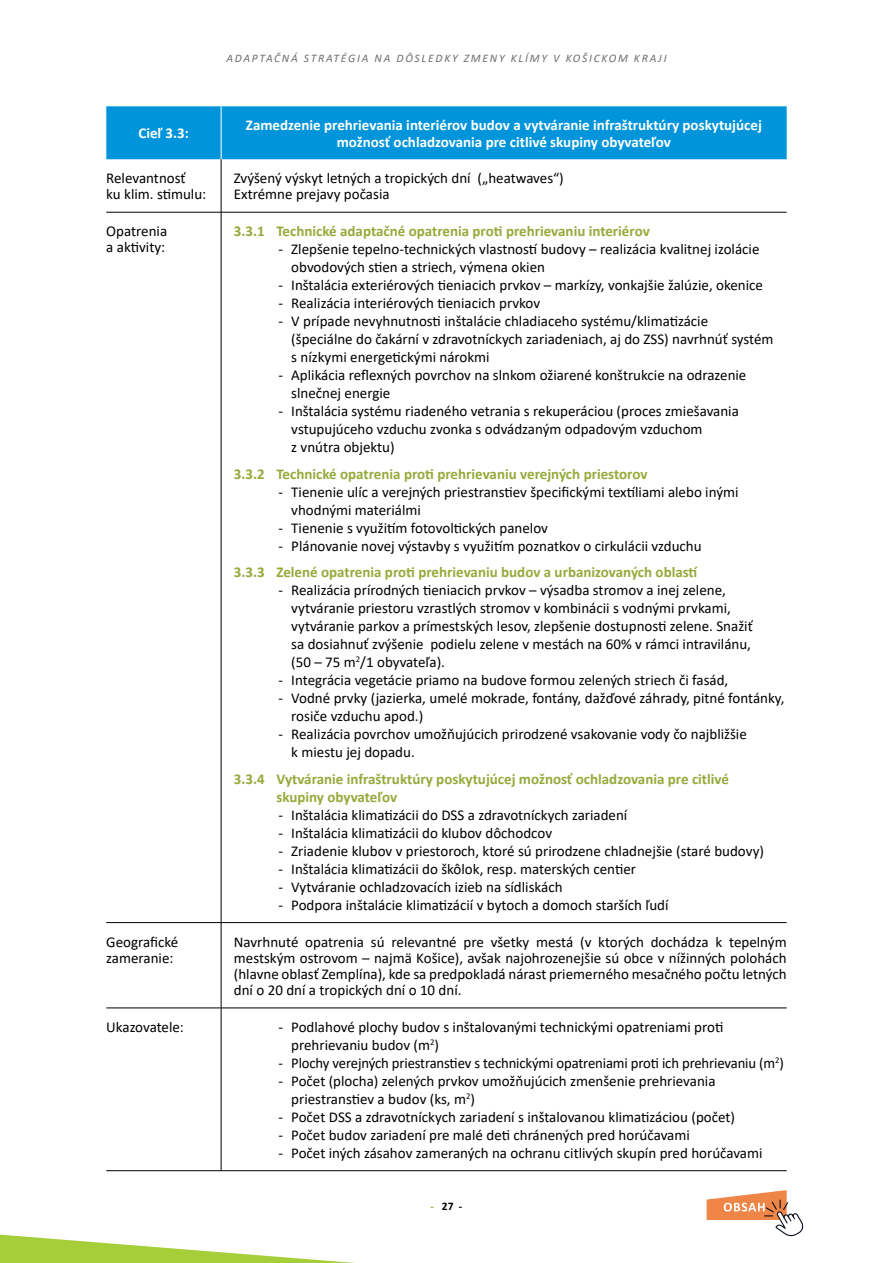
<style>
.page{position:relative;width:893px;height:1263px;background:#fff}
.page>*{position:absolute;margin:0;border:0;box-sizing:border-box;transform-origin:0 0}
.t1{font:15px/18px "Calibri";color:#000}
.t2{font:700 15px/18px "Calibri";color:#95aa3b}
.t3{font:700 15px/16.2px "Calibri";color:#fff;text-align:center}
.t4{font:italic 11.55px "Calibri";letter-spacing:.15em;color:#6d6e71}
.t5{font:700 11.55px "Calibri";color:#000}
.s1{color:#95aa3b}
</style>
<div class="page">
<svg style="left:0;top:1234px;width:355px;height:29px"></svg>
<svg style="left:707px;top:1190px;width:97px;height:46px"></svg>
<div style="left:106px;top:106px;width:681px;height:53px;background:#0095da"></div>
<hr style="left:221px;top:159px;width:1px;height:53px;background:#000">
<hr style="left:106px;top:212px;width:115px;height:1px;background:#000">
<hr style="left:221px;top:212px;width:566px;height:1px;background:#000">
<hr style="left:221px;top:212px;width:1px;height:710px;background:#000">
<hr style="left:106px;top:922px;width:115px;height:1px;background:#000">
<hr style="left:221px;top:922px;width:566px;height:1px;background:#000">
<hr style="left:221px;top:923px;width:1px;height:85px;background:#000">
<hr style="left:106px;top:1008px;width:115px;height:1px;background:#000">
<hr style="left:221px;top:1008px;width:566px;height:1px;background:#000">
<hr style="left:221px;top:1008px;width:1px;height:162px;background:#000">
<hr style="left:106px;top:1170px;width:115px;height:1px;background:#000">
<hr style="left:221px;top:1170px;width:566px;height:1px;background:#000">
<hr style="left:221px;top:106px;width:1px;height:53px;background:#fff">
<p class="t4" style="left:226px;top:50px;width:442px">ADAPTAČNÁ STRATÉGIA NA DÔSLEDKY ZMENY KLÍMY V KOŠICKOM KRAJI</p>
<p class="t3" style="left:138px;top:125px;width:52px">Cieľ 3.3:</p>
<p class="t3" style="left:246px;top:117px;width:517px">Zamedzenie prehrievania interiérov budov a vytváranie infraštruktúry poskytujúcej možnosť ochladzovania pre citlivé skupiny obyvateľov</p>
<p class="t1" style="left:106px;top:170px;width:102px;line-height:16.2px">Relevantnosť<br>ku klim. stimulu:</p>
<p class="t1" style="left:234px;top:170px;width:331px;line-height:16.2px">Zvýšený výskyt letných a tropických dní („heatwaves“)<br>Extrémne prejavy počasia</p>
<p class="t1" style="left:106px;top:223px;width:62px;line-height:16.2px">Opatrenia a aktivity:</p>
<p class="t2" style="left:234px;top:222px;width:417px">3.3.1 Technické adaptačné opatrenia proti prehrievaniu interiérov</p>
<p class="t1" style="left:291px;top:240px;width:470px;text-indent:-13px">- Zlepšenie tepelno-technických vlastností budovy – realizácia kvalitnej izolácie obvodových stien a striech, výmena okien</p>
<p class="t1" style="left:279px;top:276px;width:486px">- Inštalácia exteriérových tieniacich prvkov – markízy, vonkajšie žalúzie, okenice</p>
<p class="t1" style="left:279px;top:294px;width:263px">- Realizácia interiérových tieniacich prvkov</p>
<p class="t1" style="left:291px;top:312px;width:484px;text-indent:-13px">- V prípade nevyhnutnosti inštalácie chladiaceho systému/klimatizácie<br>(špeciálne do čakární v zdravotníckych zariadeniach, aj do ZSS) navrhnúť systém s nízkymi energetickými nárokmi</p>
<p class="t1" style="left:291px;top:366px;width:457px;text-indent:-13px">- Aplikácia reflexných povrchov na slnkom ožiarené konštrukcie na odrazenie slnečnej energie</p>
<p class="t1" style="left:291px;top:402px;width:449px;text-indent:-13px">- Inštalácia systému riadeného vetrania s rekuperáciou (proces zmiešavania vstupujúceho vzduchu zvonka s odvádzaným odpadovým vzduchom<br>z vnútra objektu)</p>
<p class="t2" style="left:234px;top:465px;width:415px">3.3.2 Technické opatrenia proti prehrievaniu verejných priestorov</p>
<p class="t1" style="left:291px;top:482px;width:449px;text-indent:-13px">- Tienenie ulíc a verejných priestranstiev špecifickými textíliami alebo inými vhodnými materiálmi</p>
<p class="t1" style="left:279px;top:518px;width:271px">- Tienenie s využitím fotovoltických panelov</p>
<p class="t1" style="left:279px;top:536px;width:425px">- Plánovanie novej výstavby s využitím poznatkov o cirkulácii vzduchu</p>
<p class="t2" style="left:234px;top:563px;width:465px">3.3.3 Zelené opatrenia proti prehrievaniu budov a urbanizovaných oblastí</p>
<p class="t1" style="left:291px;top:581px;width:463px;text-indent:-13px">- Realizácia prírodných tieniacich prvkov – výsadba stromov a inej zelene, vytváranie priestoru vzrastlých stromov v kombinácii s vodnými prvkami, vytváranie parkov a prímestských lesov, zlepšenie dostupnosti zelene. Snažiť sa dosiahnuť zvýšenie podielu zelene v mestách na 60% v rámci intravilánu, (50 – 75 m<sup>2</sup>/1 obyvateľa).</p>
<p class="t1" style="left:279px;top:671px;width:451px">- Integrácia vegetácie priamo na budove formou zelených striech či fasád,</p>
<p class="t1" style="left:291px;top:689px;width:495px;text-indent:-13px">- Vodné prvky (jazierka, umelé mokrade, fontány, dažďové záhrady, pitné fontánky, rosiče vzduchu apod.)</p>
<p class="t1" style="left:291px;top:725px;width:457px;text-indent:-13px">- Realizácia povrchov umožňujúcich prirodzené vsakovanie vody čo najbližšie k miestu jej dopadu.</p>
<p class="t2" style="left:276px;top:770px;width:454px;text-indent:-43px">3.3.4 Vytváranie infraštruktúry poskytujúcej možnosť ochladzovania pre citlivé skupiny obyvateľov</p>
<p class="t1" style="left:279px;top:805px;width:350px">- Inštalácia klimatizácii do DSS a zdravotníckych zariadení</p>
<p class="t1" style="left:279px;top:823px;width:275px">- Inštalácia klimatizácii do klubov dôchodcov</p>
<p class="t1" style="left:279px;top:841px;width:487px">- Zriadenie klubov v priestoroch, ktoré sú prirodzene chladnejšie (staré budovy)</p>
<p class="t1" style="left:279px;top:859px;width:359px">- Inštalácia klimatizácii do škôlok, resp. materských centier</p>
<p class="t1" style="left:279px;top:877px;width:286px">- Vytváranie ochladzovacích izieb na sídliskách</p>
<p class="t1" style="left:279px;top:895px;width:392px">- Podpora inštalácie klimatizácií v bytoch a domoch starších ľudí</p>
<p class="t1" style="left:106px;top:933px;width:74px;line-height:16.2px">Geografické zameranie:</p>
<p class="t1" style="left:234px;top:933px;width:554px;line-height:16.2px;text-align:justify">Navrhnuté opatrenia sú relevantné pre všetky mestá (v ktorých dochádza k tepelným mestským ostrovom – najmä Košice), avšak najohrozenejšie sú obce v nížinných polohách (hlavne oblasť Zemplína), kde sa predpokladá nárast priemerného mesačného počtu letných dní o 20 dní a tropických dní o 10 dní.</p>
<p class="t1" style="left:106px;top:1017px;width:79px">Ukazovatele:</p>
<p class="t1" style="left:291px;top:1017px;width:434px;text-indent:-13px">- Podlahové plochy budov s inštalovanými technickými opatreniami proti prehrievaniu budov (m<sup>2</sup>)</p>
<p class="t1" style="left:279px;top:1053px;width:507px">- Plochy verejných priestranstiev s technickými opatreniami proti ich prehrievaniu (m<sup>2</sup>)</p>
<p class="t1" style="left:291px;top:1071px;width:426px;text-indent:-13px">- Počet (plocha) zelených prvkov umožňujúcich zmenšenie prehrievania priestranstiev a budov (ks, m<sup>2</sup>)</p>
<p class="t1" style="left:278px;top:1107px;width:458px">- Počet DSS a zdravotníckych zariadení s inštalovanou klimatizáciou (počet)</p>
<p class="t1" style="left:278px;top:1125px;width:413px">- Počet budov zariadení pre malé deti chránených pred horúčavami</p>
<p class="t1" style="left:278px;top:1143px;width:486px">- Počet iných zásahov zameraných na ochranu citlivých skupín pred horúčavami</p>
<p class="t5" style="left:431px;top:1198px;width:33px"><span class="s1">-</span> 27 -</p>
</div>
